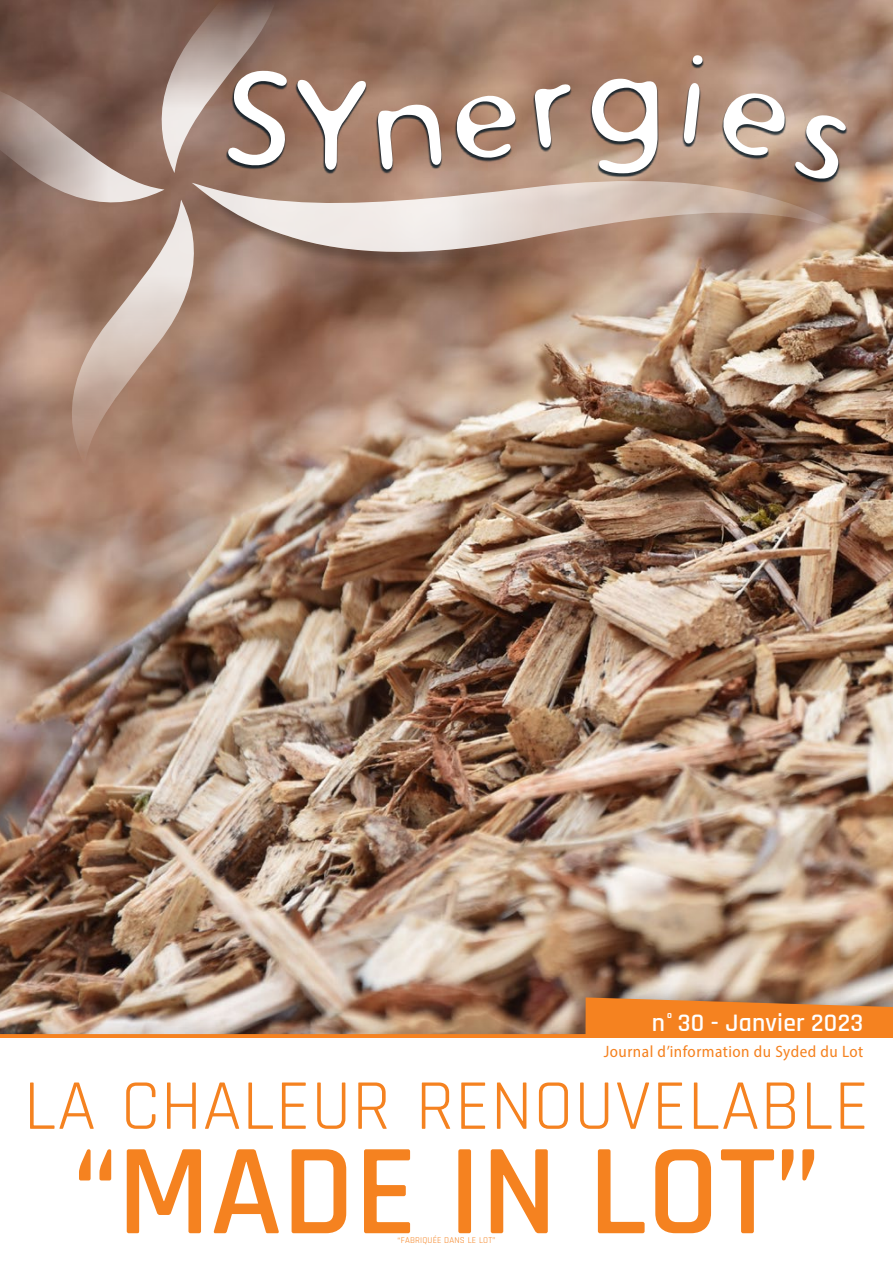
<style>
.page{position:relative;width:893px;height:1263px;background:#fff}
.page>*{position:absolute;margin:0;border:0;box-sizing:border-box;transform-origin:0 0}
.t1{font:600 130.5px "Rajdhani";color:#f58220}
.t2{font:72px "Rajdhani";letter-spacing:.015em;color:#f58220}
.t3{font:600 25.5px "Rajdhani";letter-spacing:.01em;color:#fff}
.t4{font:semi-condensed 16.5px "Myriad Pro";letter-spacing:.03em;color:#f58220}
.t5{font:9px "Rajdhani";letter-spacing:.02em;color:#f58220}
</style>
<div class="page">
<img style="left:0;top:0;width:893px;height:979px">
<div style="left:0;top:979px;width:893px;height:78px;background:#231f20;opacity:.46"></div>
<img style="left:0;top:997px;width:893px;height:41px">
<div style="left:0;top:1038px;width:893px;height:225px;background:#fff"></div>
<div style="left:196px;top:186px;width:404px;height:85px;background:#231f20;opacity:.45"></div>
<svg style="left:285px;top:55px;width:561px;height:124px"></svg>
<svg style="left:285px;top:179px;width:585px;height:74px;background:#c6afa0"></svg>
<svg style="left:0;top:0;width:285px;height:466px;background:#9f8174"></svg>
<h3 class="t3" style="left:652px;top:1007px;width:213px">n° 30 - Janvier 2023</h3>
<p class="t4" style="left:604px;top:1041px;width:261px">Journal d’information du Syded du Lot</p>
<h2 class="t2" style="left:24px;top:1065px;width:847px">LA CHALEUR RENOUVELABLE</h2>
<h1 class="t1" style="left:73px;top:1114px;width:749px">“MADE IN LOT”</h1>
<p class="t5" style="left:398px;top:1235px;width:99px">“FABRIQUÉE DANS LE LOT”</p>
</div>
